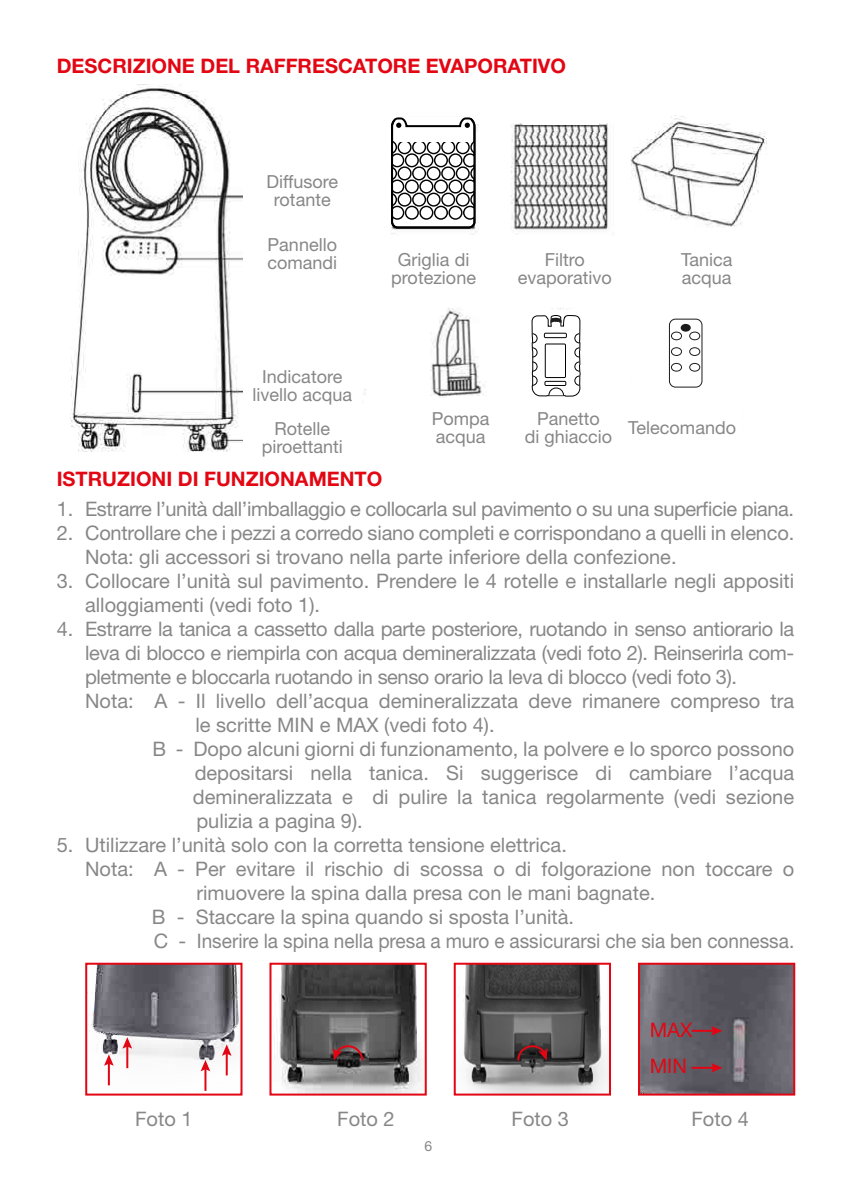
<style>
.page{position:relative;width:851px;height:1191px;background:#fff}
.page>*{position:absolute;margin:0;border:0;box-sizing:border-box;transform-origin:0 0}
.t1{font:20px/24px "Helvetica Neue";color:#878787}
.t2{font:20px "Helvetica Neue";letter-spacing:-.02em;color:#878787}
.t3{font:700 20px "Helvetica Neue";color:#e30613}
.t4{font:20px "Helvetica Neue";color:#e30613}
.t5{font:18px/18px "Helvetica Neue";color:#878787;text-align:center}
.t6{font:14px "Helvetica Neue";color:#878787}
</style>
<div class="page">
<img style="left:70px;top:84px;width:697px;height:368px">
<div style="left:523px;top:100px;width:75px;height:24px;background:#fff"></div>
<svg style="left:391px;top:117px;width:84px;height:111px"></svg>
<div style="left:518px;top:310px;width:80px;height:97px;background:#fff"></div>
<div style="left:631px;top:310px;width:87px;height:97px;background:#fff"></div>
<svg style="left:531px;top:315px;width:49px;height:82px"></svg>
<svg style="left:668px;top:319px;width:34px;height:68px"></svg>
<div style="left:243px;top:162px;width:118px;height:56px;background:#fff"></div>
<div style="left:243px;top:225px;width:118px;height:56px;background:#fff"></div>
<div style="left:374px;top:239px;width:119px;height:57px;background:#fff"></div>
<div style="left:401px;top:399px;width:118px;height:56px;background:#fff"></div>
<div style="left:509px;top:399px;width:118px;height:56px;background:#fff"></div>
<div style="left:622px;top:399px;width:119px;height:56px;background:#fff"></div>
<div style="left:505px;top:239px;width:119px;height:57px;background:#fff"></div>
<div style="left:647px;top:239px;width:118px;height:57px;background:#fff"></div>
<div style="left:243px;top:356px;width:118px;height:57px;background:#fff"></div>
<div style="left:243px;top:409px;width:118px;height:56px;background:#fff"></div>
<img style="left:88px;top:965px;width:151px;height:126px">
<div style="left:85px;top:962px;width:157px;height:133px;border:2px solid #e30613"></div>
<img style="left:463px;top:965px;width:145px;height:127px">
<div style="left:453px;top:962px;width:158px;height:133px;border:2px solid #e30613"></div>
<img style="left:274px;top:965px;width:148px;height:127px">
<div style="left:269px;top:962px;width:157px;height:133px;border:2px solid #e30613"></div>
<img style="left:641px;top:965px;width:151px;height:127px">
<div style="left:638px;top:962px;width:157px;height:133px;border:2px solid #e30613"></div>
<svg style="left:333px;top:1044px;width:31px;height:18px"></svg>
<svg style="left:516px;top:1044px;width:31px;height:18px"></svg>
<hr style="left:226px;top:1052px;width:2px;height:23px;background:#e20513">
<svg style="left:222px;top:1044px;width:9px;height:11px"></svg>
<hr style="left:108px;top:1062px;width:2px;height:23px;background:#e20513">
<svg style="left:104px;top:1054px;width:10px;height:11px"></svg>
<hr style="left:691px;top:1029px;width:23px;height:2px;background:#e20513">
<svg style="left:711px;top:1026px;width:11px;height:9px"></svg>
<hr style="left:691px;top:1066px;width:23px;height:2px;background:#e20513">
<svg style="left:711px;top:1063px;width:11px;height:9px"></svg>
<hr style="left:126px;top:1045px;width:2px;height:23px;background:#e20513">
<svg style="left:122px;top:1037px;width:10px;height:11px"></svg>
<hr style="left:204px;top:1067px;width:2px;height:23px;background:#e20513">
<svg style="left:201px;top:1059px;width:9px;height:12px"></svg>
<p class="t3" style="left:57px;top:53px;width:511px">DESCRIZIONE DEL RAFFRESCATORE EVAPORATIVO</p>
<p class="t5" style="left:266px;top:172px;width:73px">Diffusore rotante</p>
<p class="t5" style="left:267px;top:236px;width:71px;text-align:left">Pannello comandi</p>
<p class="t5" style="left:252px;top:367px;width:101px">Indicatore livello acqua</p>
<p class="t5" style="left:262px;top:420px;width:83px">Rotelle piroettanti</p>
<p class="t5" style="left:391px;top:250px;width:86px">Griglia di protezione</p>
<p class="t5" style="left:517px;top:250px;width:95px">Filtro evaporativo</p>
<p class="t5" style="left:681px;top:250px;width:53px;text-align:left">Tanica acqua</p>
<p class="t5" style="left:431px;top:409px;width:59px;text-align:left">Pompa acqua</p>
<p class="t5" style="left:524px;top:409px;width:89px">Panetto<br>di ghiaccio</p>
<p class="t5" style="left:628px;top:418px;width:109px">Telecomando</p>
<p class="t3" style="left:57px;top:467px;width:327px">ISTRUZIONI DI FUNZIONAMENTO</p>
<p class="t2" style="left:57px;top:497px;width:738px">1. Estrarre l’unità dall’imballaggio e collocarla sul pavimento o su una superficie piana.</p>
<p class="t1" style="left:85px;top:521px;width:710px;text-indent:-28px">2. Controllare che i pezzi a corredo siano completi e corrispondano a quelli in elenco.<br>Nota: gli accessori si trovano nella parte inferiore della confezione.</p>
<p class="t1" style="left:85px;top:569px;width:710px;text-indent:-28px">3. Collocare l’unità sul pavimento. Prendere le 4 rotelle e installarle negli appositi alloggiamenti (vedi foto 1).</p>
<p class="t2" style="left:57px;top:617px;width:738px">4. Estrarre la tanica a cassetto dalla parte posteriore, ruotando in senso antiorario la</p>
<p class="t2" style="left:85px;top:641px;width:710px">leva di blocco e riempirla con acqua demineralizzata (vedi foto 2). Reinserirla com-</p>
<p class="t2" style="left:85px;top:665px;width:653px">pletmente e bloccarla ruotando in senso orario la leva di blocco (vedi foto 3).</p>
<p class="t1" style="left:85px;top:689px;width:710px">Nota: A - Il livello dell’acqua demineralizzata deve rimanere compreso tra</p>
<p class="t1" style="left:195px;top:713px;width:300px">le scritte MIN e MAX (vedi foto 4).</p>
<p class="t1" style="left:153px;top:737px;width:643px">B - Dopo alcuni giorni di funzionamento, la polvere e lo sporco possono</p>
<p class="t1" style="left:195px;top:761px;width:601px">depositarsi nella tanica. Si suggerisce di cambiare l’acqua</p>
<p class="t1" style="left:193px;top:785px;width:602px">demineralizzata e di pulire la tanica regolarmente (vedi sezione</p>
<p class="t1" style="left:196px;top:809px;width:168px">pulizia a pagina 9).</p>
<p class="t1" style="left:57px;top:833px;width:511px">5. Utilizzare l’unità solo con la corretta tensione elettrica.</p>
<p class="t1" style="left:85px;top:857px;width:710px">Nota: A - Per evitare il rischio di scossa o di folgorazione non toccare o</p>
<p class="t1" style="left:196px;top:881px;width:460px">rimuovere la spina dalla presa con le mani bagnate.</p>
<p class="t1" style="left:152px;top:905px;width:423px">B - Staccare la spina quando si sposta l’unità.</p>
<p class="t1" style="left:154px;top:929px;width:642px">C - Inserire la spina nella presa a muro e assicurarsi che sia ben connessa.</p>
<p class="t4" style="left:649px;top:1018px;width:44px">MAX</p>
<p class="t4" style="left:649px;top:1053px;width:39px">MIN</p>
<p class="t1" style="left:135px;top:1106px;width:59px">Foto 1</p>
<p class="t1" style="left:337px;top:1106px;width:59px">Foto 2</p>
<p class="t1" style="left:511px;top:1106px;width:59px">Foto 3</p>
<p class="t1" style="left:691px;top:1106px;width:59px">Foto 4</p>
<p class="t6" style="left:424px;top:1137px;width:9px">6</p>
</div>
